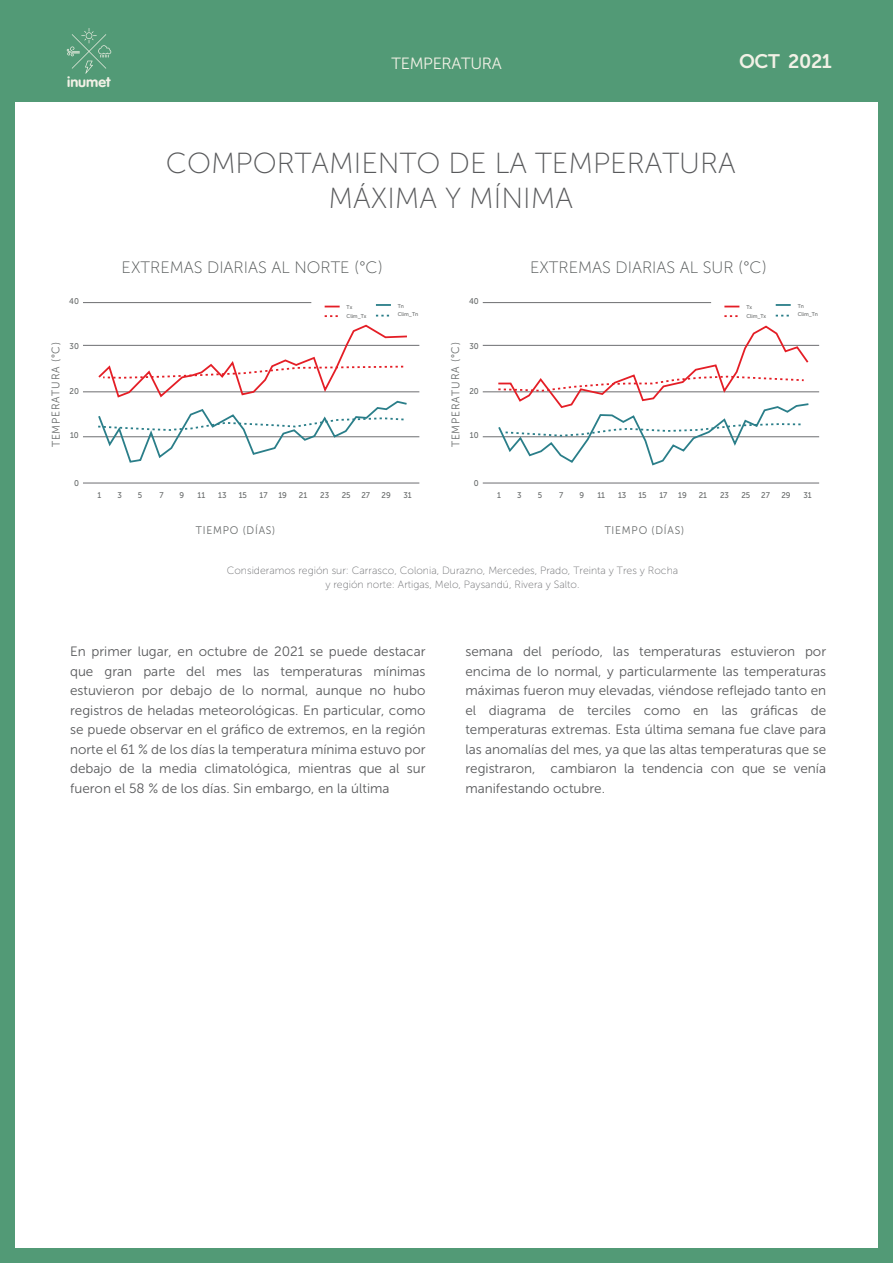
<style>
.page{position:relative;width:893px;height:1263px;background:#fff}
.page>*{position:absolute;margin:0;border:0;box-sizing:border-box;transform-origin:0 0}
.t1{font:28.95px/34.8px "Museo Sans 100";color:#58595b;text-align:center}
.t2{font:19.5px "Museo Sans 700";letter-spacing:-.02em;color:#f2f1e6}
.t3{font:16.5px "Museo Sans 100";color:#4f5353}
.t4{font:16.2px "Museo Sans 300";letter-spacing:-.02em;color:#f2f1e6}
.t5{font:14.25px "VAG Rounded Bold";color:#f2f1e6}
.t6{font:13.5px/19.5px "Museo Sans 300";color:#58595b;text-align:justify}
.t7{font:10.95px "Museo Sans 300";letter-spacing:.07em;color:#676a6a;scale:.95 1}
.t8{font:10.5px/13.8px "Museo Sans 100";color:#6d6e71;text-align:center}
.t9{font:8.25px "Museo Sans 500";letter-spacing:-.005em;color:#676a6a;scale:.95 1}
.t10{font:5.55px/8.4px "Museo Sans 500";letter-spacing:-.005em;color:#676a6a;scale:.95 1}
</style>
<div class="page">
<div style="left:0;top:101px;width:15px;height:1157px;background:#529a76"></div>
<div style="left:879px;top:92px;width:14px;height:1171px;background:#529a76"></div>
<div style="left:0;top:0;width:893px;height:102px;background:#529a76"></div>
<svg style="left:67px;top:28px;width:44px;height:46px"></svg>
<hr style="left:83px;top:483px;width:336px;height:1px;background:#6d6e71">
<hr style="left:83px;top:436px;width:336px;height:1px;background:#6d6e71">
<hr style="left:83px;top:392px;width:336px;height:1px;background:#6d6e71">
<hr style="left:83px;top:345px;width:336px;height:1px;background:#6d6e71">
<hr style="left:83px;top:302px;width:228px;height:1px;background:#6d6e71">
<svg style="left:325px;top:315px;width:13px;height:2px"></svg>
<svg style="left:376px;top:304px;width:15px;height:2px"></svg>
<svg style="left:325px;top:306px;width:15px;height:1px"></svg>
<div style="left:0;top:1248px;width:893px;height:15px;background:#529a76"></div>
<svg style="left:96px;top:324px;width:313px;height:139px"></svg>
<hr style="left:483px;top:483px;width:336px;height:1px;background:#6d6e71">
<hr style="left:483px;top:436px;width:336px;height:1px;background:#6d6e71">
<hr style="left:483px;top:392px;width:336px;height:1px;background:#6d6e71">
<hr style="left:483px;top:345px;width:336px;height:1px;background:#6d6e71">
<hr style="left:483px;top:302px;width:228px;height:1px;background:#6d6e71">
<svg style="left:724px;top:315px;width:14px;height:2px"></svg>
<svg style="left:776px;top:304px;width:15px;height:2px"></svg>
<svg style="left:724px;top:306px;width:15px;height:1px"></svg>
<svg style="left:496px;top:325px;width:314px;height:141px"></svg>
<p class="t5" style="left:67px;top:74px;width:45px">inumet</p>
<p class="t4" style="left:391px;top:54px;width:112px">TEMPERATURA</p>
<h2 class="t2" style="left:739px;top:50px;width:94px">OCT 2021</h2>
<p class="t9" style="left:69px;top:297px;width:12px">40</p>
<p class="t7" style="left:50px;top:447px;width:112px;rotate:-90deg">TEMPERATURA (°C)</p>
<p class="t9" style="left:70px;top:342px;width:11px">30</p>
<p class="t9" style="left:70px;top:386px;width:11px">20</p>
<p class="t9" style="left:70px;top:431px;width:11px">10</p>
<p class="t9" style="left:74px;top:479px;width:7px">0</p>
<h1 class="t1" style="left:166px;top:146px;width:571px">COMPORTAMIENTO DE LA TEMPERATURA<br>MÁXIMA Y MÍNIMA</h1>
<p class="t3" style="left:122px;top:259px;width:263px">EXTREMAS DIARIAS AL NORTE (°C)</p>
<p class="t10" style="left:347px;top:303px;width:22px">Tx<br>Clim_Tx</p>
<p class="t10" style="left:398px;top:302px;width:23px">Tn<br>Clim_Tn</p>
<p class="t9" style="left:469px;top:297px;width:12px">40</p>
<p class="t7" style="left:450px;top:447px;width:112px;rotate:-90deg">TEMPERATURA (°C)</p>
<p class="t9" style="left:469px;top:342px;width:11px">30</p>
<p class="t9" style="left:469px;top:386px;width:11px">20</p>
<p class="t9" style="left:470px;top:431px;width:11px">10</p>
<p class="t9" style="left:474px;top:479px;width:7px">0</p>
<p class="t3" style="left:530px;top:259px;width:238px">EXTREMAS DIARIAS AL SUR (°C)</p>
<p class="t10" style="left:746px;top:303px;width:22px">Tx<br>Clim_Tx</p>
<p class="t10" style="left:798px;top:302px;width:23px">Tn<br>Clim_Tn</p>
<p class="t9" style="left:98px;top:491px;width:6px">1</p>
<p class="t9" style="left:117px;top:491px;width:6px">3</p>
<p class="t9" style="left:138px;top:491px;width:6px">5</p>
<p class="t9" style="left:160px;top:491px;width:6px">7</p>
<p class="t9" style="left:180px;top:491px;width:6px">9</p>
<p class="t9" style="left:198px;top:491px;width:10px">11</p>
<p class="t9" style="left:218px;top:491px;width:10px">13</p>
<p class="t9" style="left:239px;top:491px;width:10px">15</p>
<p class="t9" style="left:260px;top:491px;width:10px">17</p>
<p class="t9" style="left:278px;top:491px;width:10px">19</p>
<p class="t9" style="left:299px;top:491px;width:10px">21</p>
<p class="t9" style="left:320px;top:491px;width:11px">23</p>
<p class="t9" style="left:342px;top:491px;width:11px">25</p>
<p class="t9" style="left:361px;top:491px;width:11px">27</p>
<p class="t9" style="left:382px;top:491px;width:11px">29</p>
<p class="t9" style="left:404px;top:491px;width:10px">31</p>
<p class="t9" style="left:497px;top:491px;width:6px">1</p>
<p class="t9" style="left:517px;top:491px;width:6px">3</p>
<p class="t9" style="left:538px;top:491px;width:6px">5</p>
<p class="t9" style="left:559px;top:491px;width:6px">7</p>
<p class="t9" style="left:579px;top:491px;width:6px">9</p>
<p class="t9" style="left:597px;top:491px;width:10px">11</p>
<p class="t9" style="left:618px;top:491px;width:10px">13</p>
<p class="t9" style="left:638px;top:491px;width:10px">15</p>
<p class="t9" style="left:659px;top:491px;width:10px">17</p>
<p class="t9" style="left:678px;top:491px;width:10px">19</p>
<p class="t9" style="left:699px;top:491px;width:10px">21</p>
<p class="t9" style="left:720px;top:491px;width:11px">23</p>
<p class="t9" style="left:741px;top:491px;width:11px">25</p>
<p class="t9" style="left:761px;top:491px;width:11px">27</p>
<p class="t9" style="left:781px;top:491px;width:11px">29</p>
<p class="t9" style="left:803px;top:491px;width:10px">31</p>
<p class="t7" style="left:196px;top:524px;width:85px">TIEMPO (DÍAS)</p>
<p class="t7" style="left:605px;top:524px;width:85px">TIEMPO (DÍAS)</p>
<p class="t8" style="left:227px;top:564px;width:453px">Consideramos región sur: Carrasco, Colonia, Durazno, Mercedes, Prado, Treinta y Tres y Rocha y región norte: Artigas, Melo, Paysandú, Rivera y Salto.</p>
<p class="t6" style="left:70px;top:642px;width:357px">En primer lugar, en octubre de 2021 se puede destacar que gran parte del mes las temperaturas mínimas estuvieron por debajo de lo normal, aunque no hubo registros de heladas meteorológicas. En particular, como se puede observar en el gráfico de extremos, en la región norte el 61 % de los días la temperatura mínima estuvo por debajo de la media climatológica, mientras que al sur fueron el 58 % de los días. Sin embargo, en la última</p>
<p class="t6" style="left:465px;top:642px;width:362px">semana del período, las temperaturas estuvieron por encima de lo normal, y particularmente las temperaturas máximas fueron muy elevadas, viéndose reflejado tanto en el diagrama de terciles como en las gráficas de temperaturas extremas. Esta última semana fue clave para las anomalías del mes, ya que las altas temperaturas que se registraron, cambiaron la tendencia con que se venía manifestando octubre.</p>
</div>
